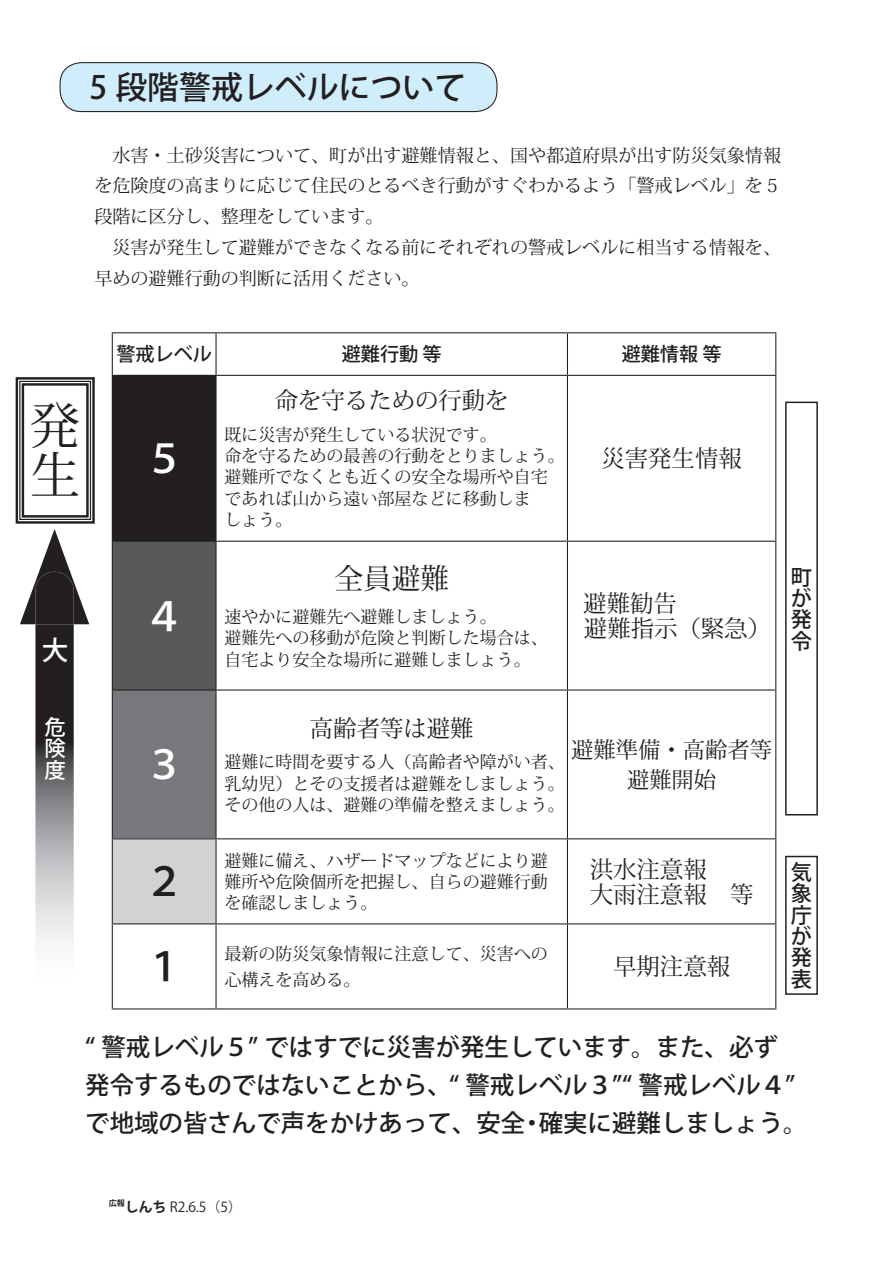
<style>
.page{position:relative;width:893px;height:1263px;background:#fff}
.page>*{position:absolute;margin:0;border:0;box-sizing:border-box;transform-origin:0 0}
.t1{font:49.95px/49.9px "Koz Min Pro";color:#231f20}
.t2{font:500 39.3px "Koz Go Pro";color:#fff}
.t3{font:500 39.3px "Koz Go Pro";color:#231f20}
.t4{font:500 31.95px "Koz Go Pro";color:#231f20}
.t5{font:28.65px "Koz Min Pro";color:#231f20}
.t6{font:500 26.55px "Koz Go Pro";color:#fff}
.t7{font:500 24.45px "Koz Go Pro";color:#231f20}
.t8{font:23.4px/25.5px "Koz Min Pro";color:#231f20}
.t9{font:22.35px/30.9px "Koz Min Pro";color:#231f20;text-align:center}
.t10{font:500 21.3px/21.3px "Koz Go Pro";color:#231f20;text-align:justify}
.t11{font:500 21.3px/21.3px "Koz Go Pro";color:#fff;text-align:justify}
.t12{font:500 19.2px "Koz Go Pro";color:#231f20}
.t13{font:18px/30.9px "Koz Min Pro";color:#231f20}
.t14{font:16.95px/21.3px "Koz Min Pro";color:#231f20}
.t15{font:13.8px "Koz Go Pro";color:#231f20}
.t16{font:700 8.1px "Koz Go Pro";color:#231f20}
.s1{font-weight:700}
</style>
<div class="page">
<div style="left:60px;top:63px;width:437px;height:49px;background:#cfedfb;border-radius:21px"></div>
<div style="left:60px;top:62px;width:437px;height:50px;border:1px solid #231f20;border-radius:21px"></div>
<div style="left:785px;top:856px;width:33px;height:139px;border:1px solid #231f20"></div>
<div style="left:785px;top:402px;width:33px;height:413px;border:1px solid #231f20"></div>
<div style="left:112px;top:375px;width:104px;height:166px;background:#231f20"></div>
<div style="left:112px;top:541px;width:104px;height:149px;background:#57585a"></div>
<div style="left:112px;top:690px;width:104px;height:149px;background:#76787b"></div>
<div style="left:112px;top:839px;width:104px;height:85px;background:#d1d2d4"></div>
<hr style="left:112px;top:332px;width:104px;height:1px;background:#231f20">
<hr style="left:112px;top:333px;width:1px;height:42px;background:#231f20">
<hr style="left:216px;top:332px;width:351px;height:1px;background:#231f20">
<hr style="left:215px;top:333px;width:2px;height:42px;background:#231f20">
<hr style="left:567px;top:332px;width:209px;height:1px;background:#231f20">
<hr style="left:567px;top:333px;width:1px;height:42px;background:#231f20">
<hr style="left:775px;top:333px;width:1px;height:42px;background:#231f20">
<hr style="left:567px;top:376px;width:1px;height:165px;background:#231f20">
<hr style="left:775px;top:376px;width:1px;height:165px;background:#231f20">
<hr style="left:112px;top:541px;width:104px;height:1px;background:#231f20">
<hr style="left:112px;top:542px;width:1px;height:147px;background:#231f20">
<hr style="left:216px;top:541px;width:351px;height:1px;background:#231f20">
<hr style="left:215px;top:542px;width:2px;height:147px;background:#231f20">
<hr style="left:567px;top:541px;width:209px;height:1px;background:#231f20">
<hr style="left:567px;top:542px;width:1px;height:147px;background:#231f20">
<hr style="left:775px;top:542px;width:1px;height:147px;background:#231f20">
<hr style="left:112px;top:689px;width:104px;height:1px;background:#231f20">
<hr style="left:112px;top:690px;width:1px;height:148px;background:#231f20">
<hr style="left:215px;top:690px;width:2px;height:148px;background:#231f20">
<hr style="left:567px;top:690px;width:1px;height:148px;background:#231f20">
<hr style="left:775px;top:690px;width:1px;height:148px;background:#231f20">
<hr style="left:112px;top:838px;width:104px;height:1px;background:#231f20">
<hr style="left:112px;top:839px;width:1px;height:84px;background:#231f20">
<hr style="left:216px;top:838px;width:351px;height:1px;background:#231f20">
<hr style="left:215px;top:839px;width:2px;height:84px;background:#231f20">
<hr style="left:567px;top:838px;width:209px;height:1px;background:#231f20">
<hr style="left:567px;top:839px;width:1px;height:84px;background:#231f20">
<hr style="left:775px;top:839px;width:1px;height:84px;background:#231f20">
<hr style="left:112px;top:923px;width:104px;height:1px;background:#231f20">
<hr style="left:112px;top:924px;width:1px;height:84px;background:#231f20">
<hr style="left:216px;top:923px;width:351px;height:1px;background:#231f20">
<hr style="left:215px;top:924px;width:2px;height:84px;background:#231f20">
<hr style="left:567px;top:923px;width:209px;height:1px;background:#231f20">
<hr style="left:567px;top:924px;width:1px;height:84px;background:#231f20">
<hr style="left:775px;top:924px;width:1px;height:84px;background:#231f20">
<hr style="left:112px;top:1008px;width:104px;height:1px;background:#231f20">
<hr style="left:216px;top:1008px;width:351px;height:1px;background:#231f20">
<hr style="left:567px;top:1008px;width:209px;height:1px;background:#231f20">
<hr style="left:216px;top:375px;width:351px;height:1px;background:#231f20">
<hr style="left:215px;top:376px;width:2px;height:165px;background:#231f20">
<hr style="left:567px;top:375px;width:209px;height:1px;background:#231f20">
<hr style="left:216px;top:689px;width:351px;height:1px;background:#231f20">
<hr style="left:567px;top:689px;width:209px;height:1px;background:#231f20">
<img style="left:35px;top:624px;width:39px;height:322px">
<img style="left:20px;top:529px;width:69px;height:95px">
<svg style="left:15px;top:377px;width:80px;height:147px"></svg>
<div style="left:19px;top:381px;width:72px;height:139px;border:1px solid #231f20"></div>
<div style="left:22px;top:383px;width:67px;height:135px;border:2px solid #231f20"></div>
<h3 class="t4" style="left:90px;top:67px;width:378px">5 段階警戒レベルについて</h3>
<p class="t13" style="left:94px;top:139px;width:688px">　水害・土砂災害について、町が出す避難情報と、国や都道府県が出す防災気象情報を危険度の高まりに応じて住民のとるべき行動がすぐわかるよう「警戒レベル」を５段階に区分し、整理をしています。<br>　災害が発生して避難ができなくなる前にそれぞれの警戒レベルに相当する情報を、早めの避難行動の判断に活用ください。</p>
<h1 class="t1" style="left:30px;top:399px;width:50px">発生</h1>
<h3 class="t6" style="left:42px;top:633px;width:27px">大</h3>
<p class="t11" style="left:44px;top:718px;width:22px">危険度</p>
<p class="t12" style="left:116px;top:342px;width:97px">警戒レベル</p>
<h2 class="t2" style="left:144px;top:434px;width:41px">５</h2>
<p class="t12" style="left:342px;top:342px;width:101px">避難行動等</p>
<h3 class="t8" style="left:275px;top:387px;width:235px">命を守るための行動を</h3>
<p class="t14" style="left:225px;top:423px;width:342px">既に災害が発生している状況です。<br>命を守るための最善の行動をとりましょう。避難所でなくとも近くの安全な場所や自宅であれば山から遠い部屋などに移動しま<br>しょう。</p>
<h2 class="t2" style="left:144px;top:591px;width:41px">４</h2>
<h3 class="t5" style="left:334px;top:558px;width:116px">全員避難</h3>
<p class="t14" style="left:225px;top:606px;width:325px">速やかに避難先へ避難しましょう。<br>避難先への移動が危険と判断した場合は、自宅より安全な場所に避難しましょう。</p>
<p class="t12" style="left:622px;top:342px;width:101px">避難情報等</p>
<h3 class="t8" style="left:601px;top:445px;width:142px">災害発生情報</h3>
<h3 class="t8" style="left:583px;top:590px;width:189px">避難勧告<br>避難指示（緊急(</h3>
<h2 class="t2" style="left:144px;top:740px;width:41px">３</h2>
<h3 class="t8" style="left:310px;top:714px;width:165px">高齢者等は避難</h3>
<p class="t14" style="left:225px;top:751px;width:342px;text-align:justify">避難に時間を要する人（高齢者や障がい者、乳幼児）とその支援者は避難をしましょう。その他の人は、避難の準備を整えましょう。</p>
<p class="t14" style="left:225px;top:849px;width:325px">避難に備え、ハザードマップなどにより避</p>
<h2 class="t3" style="left:144px;top:857px;width:41px">２</h2>
<p class="t14" style="left:225px;top:870px;width:325px">難所や危険個所を把握し、自らの避難行動を確認しましょう。</p>
<h3 class="t9" style="left:571px;top:733px;width:202px">避難準備・高齢者等避難開始</h3>
<h3 class="t8" style="left:590px;top:855px;width:165px">洪水注意報<br>大雨注意報　等</h3>
<p class="t14" style="left:225px;top:943px;width:325px">最新の防災気象情報に注意して、災害への</p>
<h2 class="t3" style="left:144px;top:942px;width:41px">１</h2>
<h3 class="t8" style="left:613px;top:953px;width:118px">早期注意報</h3>
<p class="t14" style="left:225px;top:968px;width:138px">心構えを高める。</p>
<p class="t10" style="left:791px;top:567px;width:22px">町が発令</p>
<p class="t10" style="left:791px;top:863px;width:22px">気象庁が発表</p>
<h3 class="t7" style="left:85px;top:1031px;width:694px">“ 警戒レベル５” ではすでに災害が発生しています。また、必ず</h3>
<h3 class="t7" style="left:85px;top:1069px;width:712px">発令するものではないことから、“ 警戒レベル３”“ 警戒レベル４“</h3>
<h3 class="t7" style="left:539px;top:1108px;width:270px">確実に避難しましょう。</h3>
<h3 class="t7" style="left:85px;top:1108px;width:442px">で地域の皆さんで声をかけあって、安全</h3>
<h3 class="t7" style="left:520px;top:1108px;width:26px">・</h3>
<p class="t16" style="left:109px;top:1197px;width:18px">広報</p>
<p class="t15" style="left:125px;top:1198px;width:118px"><span class="s1">しんち</span> R2.6.5) (5</p>
</div>
